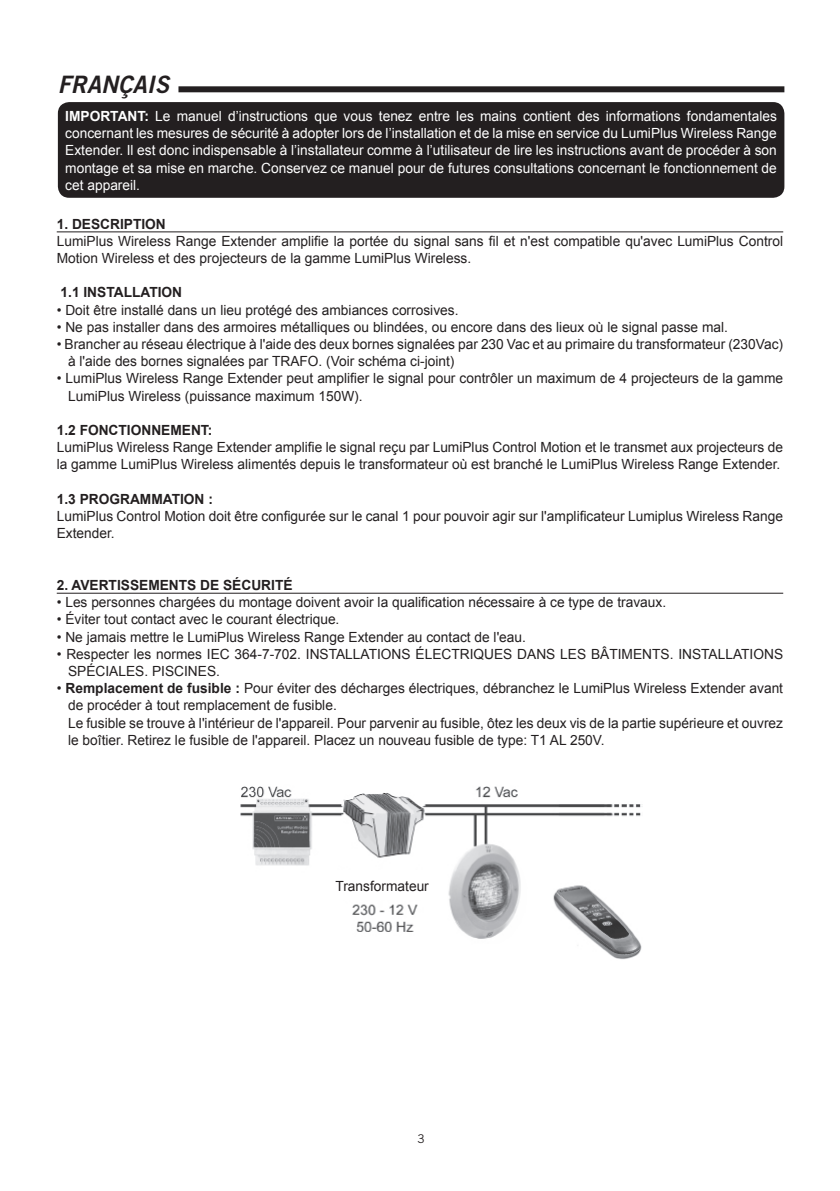
<style>
.page{position:relative;width:840px;height:1191px;background:#fff}
.page>*{position:absolute;margin:0;border:0;box-sizing:border-box;transform-origin:0 0}
.t1{font:italic 24px "Trade Gothic Bold Two";color:#231f20}
.t2{font:14px/17.2px "Arial";color:#231f20}
.t3{font:14px/17.2px "Arial";color:#fff;text-align:justify}
.t4{font:700 14px "Arial";color:#231f20}
.t5{font:12px "Trade Gothic";color:#231f20}
.s1{font-weight:700}
</style>
<div class="page">
<div style="left:178px;top:86px;width:606px;height:6px;background:#231f20"></div>
<div style="left:58px;top:102px;width:726px;height:96px;background:#231f20;border-radius:11px"></div>
<hr style="left:57px;top:231px;width:725px;height:1px;background:#231f20">
<hr style="left:57px;top:592px;width:725px;height:1px;background:#231f20">
<img style="left:240px;top:786px;width:402px;height:174px">
<div style="left:329px;top:870px;width:105px;height:30px;background:#fff"></div>
<h1 class="t1" style="left:58px;top:70px;width:113px">FRANÇAIS</h1>
<p class="t3" style="left:65px;top:108px;width:712px"><span class="s1">IMPORTANT:</span> Le manuel d’instructions que vous tenez entre les mains contient des informations fondamentales concernant les mesures de sécurité à adopter lors de l’installation et de la mise en service du LumiPlus Wireless Range Extender. Il est donc indispensable à l’installateur comme à l’utilisateur de lire les instructions avant de procéder à son montage et sa mise en marche. Conservez ce manuel pour de futures consultations concernant le fonctionnement de cet appareil.</p>
<p class="t4" style="left:57px;top:214px;width:111px">1. DESCRIPTION</p>
<p class="t2" style="left:57px;top:232px;width:727px">LumiPlus Wireless Range Extender amplifie la portée du signal sans fil et n'est compatible qu'avec LumiPlus Control<br>Motion Wireless et des projecteurs de la gamme LumiPlus Wireless.</p>
<p class="t4" style="left:61px;top:283px;width:123px">1.1 INSTALLATION</p>
<p class="t2" style="left:57px;top:301px;width:403px">• Doit être installé dans un lieu protégé des ambiances corrosives.</p>
<p class="t2" style="left:57px;top:318px;width:672px">• Ne pas installer dans des armoires métalliques ou blindées, ou encore dans des lieux où le signal passe mal.</p>
<p class="t2" style="left:68px;top:336px;width:716px;text-indent:-11px">• Brancher au réseau électrique à l'aide des deux bornes signalées par 230 Vac et au primaire du transformateur (230Vac) à l'aide des bornes signalées par TRAFO. (Voir schéma ci-joint)</p>
<p class="t2" style="left:68px;top:370px;width:716px;text-indent:-11px">• LumiPlus Wireless Range Extender peut amplifier le signal pour contrôler un maximum de 4 projecteurs de la gamme<br>LumiPlus Wireless (puissance maximum 150W).</p>
<p class="t4" style="left:57px;top:421px;width:157px">1.2 FONCTIONNEMENT:</p>
<p class="t2" style="left:57px;top:439px;width:727px">LumiPlus Wireless Range Extender amplifie le signal reçu par LumiPlus Control Motion et le transmet aux projecteurs de la gamme LumiPlus Wireless alimentés depuis le transformateur où est branché le LumiPlus Wireless Range Extender.</p>
<p class="t4" style="left:57px;top:489px;width:158px">1.3 PROGRAMMATION :</p>
<p class="t2" style="left:57px;top:508px;width:727px">LumiPlus Control Motion doit être configurée sur le canal 1 pour pouvoir agir sur l'amplificateur Lumiplus Wireless Range<br>Extender.</p>
<p class="t4" style="left:57px;top:575px;width:237px">2. AVERTISSEMENTS DE SÉCURITÉ</p>
<p class="t2" style="left:57px;top:594px;width:610px">• Les personnes chargées du montage doivent avoir la qualification nécessaire à ce type de travaux.</p>
<p class="t2" style="left:57px;top:611px;width:284px">• Éviter tout contact avec le courant électrique.</p>
<p class="t2" style="left:57px;top:628px;width:470px">• Ne jamais mettre le LumiPlus Wireless Range Extender au contact de l'eau.</p>
<p class="t2" style="left:68px;top:645px;width:716px;text-indent:-11px">• Respecter les normes IEC 364-7-702. INSTALLATIONS ÉLECTRIQUES DANS LES BÂTIMENTS. INSTALLATIONS<br>SPÉCIALES. PISCINES.</p>
<p class="t2" style="left:68px;top:680px;width:716px;text-indent:-11px">• <span class="s1">Remplacement de fusible :</span> Pour éviter des décharges électriques, débranchez le LumiPlus Wireless Extender avant de procéder à tout remplacement de fusible.<br>Le fusible se trouve à l'intérieur de l'appareil. Pour parvenir au fusible, ôtez les deux vis de la partie supérieure et ouvrez le boîtier. Retirez le fusible de l'appareil. Placez un nouveau fusible de type: T1 AL 250V.</p>
<p class="t2" style="left:335px;top:877px;width:95px">Transformateur</p>
<p class="t5" style="left:417px;top:1131px;width:9px">3</p>
</div>
